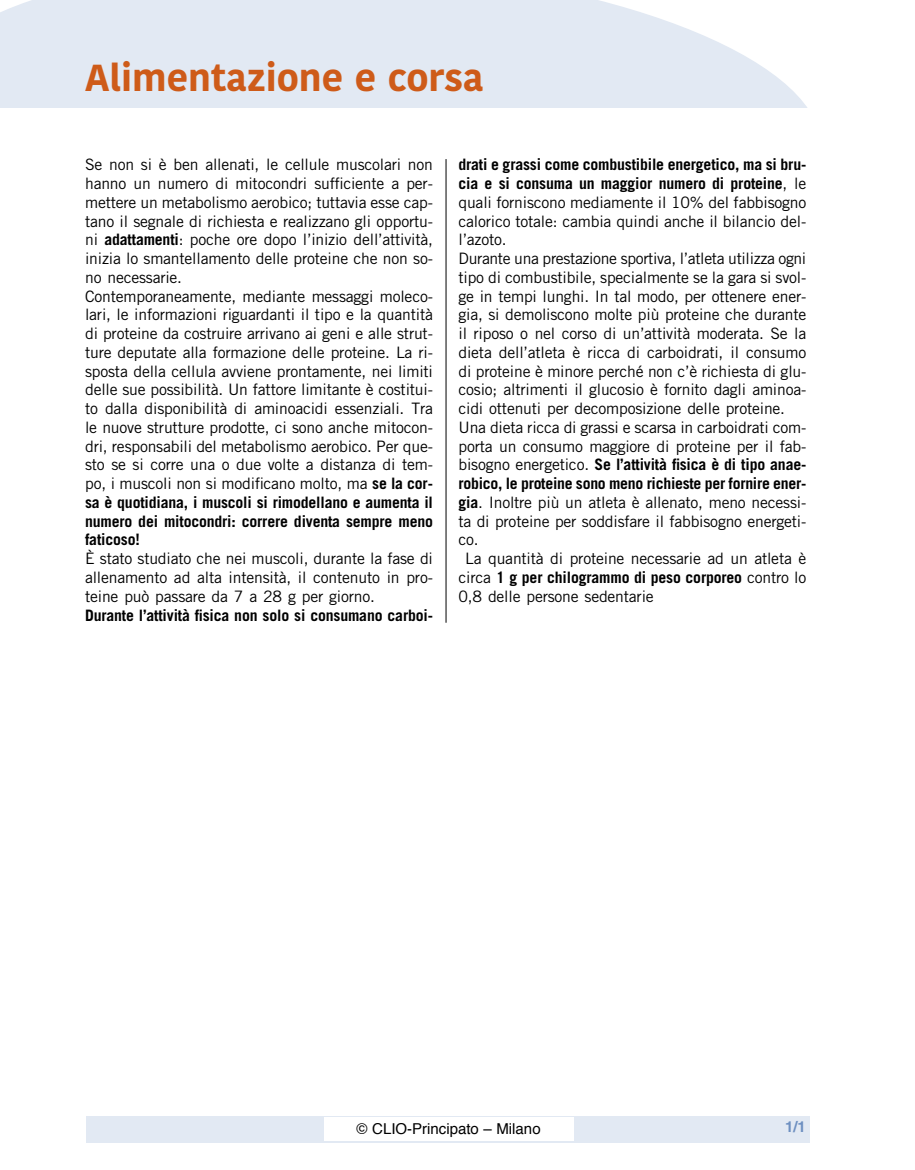
<style>
.page{position:relative;width:915px;height:1170px;background:#fff}
.page>*{position:absolute;margin:0;border:0;box-sizing:border-box;transform-origin:0 0}
.t1{font:700 37.5px "Kohinoor Devanagari";color:#ce5b19}
.t2{font:15.75px/18.8px "Trade Gothic LT Std";letter-spacing:-.01em;color:#000}
.t3{font:700 15.75px "Trade Gothic LT Std";letter-spacing:-.01em;color:#000}
.t4{font:15px "Helvetica";color:#000}
.t5{font:700 15px "Helvetica LT Std";color:#6e90c1}
.s1{font-weight:700}
.s2{font-weight:400}
</style>
<div class="page">
<div style="left:87px;top:1115px;width:722px;height:27px;background:#e2e9f3"></div>
<div style="left:324px;top:1117px;width:249px;height:23px;background:#fff"></div>
<svg style="left:0;top:0;width:807px;height:108px;background:#e4ebf4"></svg>
<hr style="left:445px;top:159px;width:1px;height:463px;background:#000">
<h1 class="t1" style="left:85px;top:55px;width:400px">Alimentazione e corsa</h1>
<p class="t2" style="left:85px;top:157px;width:349px">Se non si è ben allenati, le cellule muscolari non hanno un numero di mitocondri sufficiente a per&shy;mettere un metabolismo aerobico; tuttavia esse cap&shy;tano il segnale di richiesta e realizzano gli opportu&shy;ni <span class="s1">adattamenti</span>: poche ore dopo l’inizio dell’attività, inizia lo smantellamento delle proteine che non so&shy;no necessarie.<br>Contemporaneamente, mediante messaggi moleco&shy;lari, le informazioni riguardanti il tipo e la quantità di proteine da costruire arrivano ai geni e alle strut&shy;ture deputate alla formazione delle proteine. La ri&shy;sposta della cellula avviene prontamente, nei limiti delle sue possibilità. Un fattore limitante è costitui&shy;to dalla disponibilità di aminoacidi essenziali. Tra le nuove strutture prodotte, ci sono anche mitocon&shy;dri, responsabili del metabolismo aerobico. Per que&shy;sto se si corre una o due volte a distanza di tem&shy;po, i muscoli non si modificano molto, ma <span class="s1">se la cor&shy;sa è quotidiana, i muscoli si rimodellano e aumenta il numero dei mitocondri: correre diventa sempre meno faticoso!</span></p>
<p class="t2" style="left:85px;top:550px;width:349px;text-align:justify">È stato studiato che nei muscoli, durante la fase di allenamento ad alta intensità, il contenuto in pro&shy;teine può passare da 7 a 28 g per giorno.</p>
<p class="t3" style="left:85px;top:609px;width:349px">Durante l’attività fisica non solo si consumano carboi-</p>
<p class="t3" style="left:458px;top:159px;width:349px">drati e grassi come combustibile energetico, ma si bru-</p>
<p class="t3" style="left:458px;top:178px;width:349px">cia e si consuma un maggior numero di proteine<span class="s2">, le</span></p>
<p class="t2" style="left:458px;top:194px;width:349px">quali forniscono mediamente il 10% del fabbisogno</p>
<p class="t2" style="left:458px;top:213px;width:349px">calorico totale: cambia quindi anche il bilancio del-</p>
<p class="t2" style="left:458px;top:232px;width:50px">l’azoto.</p>
<p class="t2" style="left:458px;top:250px;width:349px">Durante una prestazione sportiva, l’atleta utilizza ogni</p>
<p class="t2" style="left:458px;top:269px;width:349px">tipo di combustibile, specialmente se la gara si svol-</p>
<p class="t2" style="left:458px;top:288px;width:349px">ge in tempi lunghi. In tal modo, per ottenere ener-</p>
<p class="t2" style="left:458px;top:307px;width:349px">gia, si demoliscono molte più proteine che durante</p>
<p class="t2" style="left:458px;top:325px;width:349px">il riposo o nel corso di un’attività moderata. Se la</p>
<p class="t2" style="left:458px;top:344px;width:349px">dieta dell’atleta è ricca di carboidrati, il consumo</p>
<p class="t2" style="left:458px;top:363px;width:349px">di proteine è minore perché non c’è richiesta di glu-</p>
<p class="t2" style="left:458px;top:382px;width:349px">cosio; altrimenti il glucosio è fornito dagli aminoa-</p>
<p class="t2" style="left:458px;top:400px;width:328px">cidi ottenuti per decomposizione delle proteine.</p>
<p class="t2" style="left:458px;top:419px;width:349px">Una dieta ricca di grassi e scarsa in carboidrati com-</p>
<p class="t2" style="left:458px;top:438px;width:349px">porta un consumo maggiore di proteine per il fab-</p>
<p class="t3" style="left:458px;top:459px;width:349px"><span class="s2">bisogno energetico.</span> Se l’attività fisica è di tipo anae-</p>
<p class="t3" style="left:458px;top:478px;width:349px">robico, le proteine sono meno richieste per fornire ener-</p>
<p class="t2" style="left:458px;top:494px;width:349px"><span class="s1">gia</span>. Inoltre più un atleta è allenato, meno necessi-</p>
<p class="t2" style="left:458px;top:513px;width:349px">ta di proteine per soddisfare il fabbisogno energeti-</p>
<p class="t2" style="left:458px;top:532px;width:22px">co.</p>
<p class="t2" style="left:465px;top:550px;width:342px">La quantità di proteine necessarie ad un atleta è</p>
<p class="t3" style="left:458px;top:571px;width:349px"><span class="s2">circa</span> 1 g per chilogrammo di peso corporeo <span class="s2">contro lo</span></p>
<p class="t2" style="left:458px;top:588px;width:197px">0,8 delle persone sedentarie</p>
<p class="t4" style="left:356px;top:1121px;width:185px">© CLIO-Principato – Milano</p>
<p class="t5" style="left:784px;top:1121px;width:22px">1/1</p>
</div>
